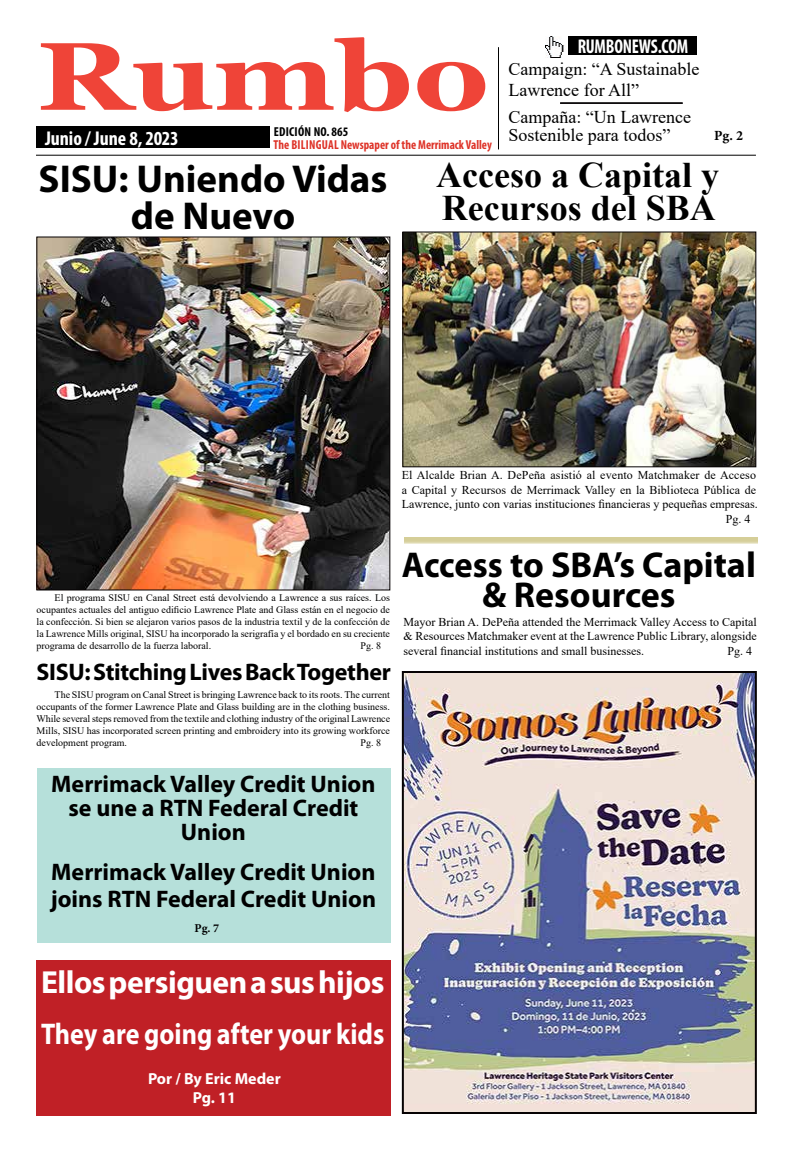
<style>
.page{position:relative;width:792px;height:1152px;background:#fff}
.page>*{position:absolute;margin:0;border:0;box-sizing:border-box;transform-origin:0 0}
.t1{font:700 96px "Georgia";color:#ef4438;scale:1.25 1}
.t2{font:700 39px/37px "Myriad Pro";color:#000;text-align:center}
.t3{font:700 36px/30px "Myriad Pro";color:#000;text-align:center;scale:.96 1}
.t4{font:700 36px/33px "Times New Roman";color:#000}
.t5{font:700 32px "Myriad Pro";letter-spacing:-.015em;color:#fff}
.t6{font:700 30px "Myriad Pro";color:#fff;scale:.87 1}
.t7{font:700 24px/24px "Myriad Pro";color:#000;text-align:center}
.t8{font:700 condensed 20px "Myriad Pro";letter-spacing:-.01em;color:#fff}
.t9{font:700 condensed 20px "Myriad Pro";letter-spacing:-.01em;color:#fff;scale:.9 1}
.t10{font:18px/21.6px "Times New Roman";color:#000}
.t11{font:700 16px/18.5px "Myriad Pro";color:#fff;text-align:center}
.t12{font:700 14px "Minion Pro";color:#000}
.t13{font:700 condensed 13px "Myriad Pro";color:#de3227;scale:.95 1}
.t14{font:700 condensed 13px "Myriad Pro";letter-spacing:.02em;color:#000}
.t15{font:12px/14.4px "Times New Roman";color:#000;text-align:justify}
.t16{font:700 12px "Minion Pro";color:#000}
.t17{font:10px/12px "Times New Roman";color:#000;text-align:justify}
</style>
<div class="page">
<div style="left:36px;top:961px;width:354px;height:155px;background:#c02026"></div>
<div style="left:36px;top:126px;width:234px;height:22px;background:#000"></div>
<div style="left:569px;top:36px;width:128px;height:19px;background:#000"></div>
<img style="left:546px;top:36px;width:18px;height:22px">
<hr style="left:36px;top:155px;width:720px;height:1px;background:#000">
<hr style="left:498px;top:47px;width:1px;height:102px;background:#000">
<svg style="left:405px;top:537px;width:353px;height:7px;background:#dad4a5"></svg>
<hr style="left:560px;top:103px;width:123px;height:1px;background:#070406">
<img style="left:405px;top:674px;width:349px;height:437px">
<div style="left:402px;top:671px;width:355px;height:443px;border:2px solid #060203"></div>
<img style="left:39px;top:239px;width:349px;height:349px">
<div style="left:37px;top:237px;width:353px;height:353px;border:1px solid #060203"></div>
<img style="left:405px;top:234px;width:349px;height:231px">
<div style="left:403px;top:232px;width:353px;height:235px;border:1px solid #060203"></div>
<div style="left:38px;top:768px;width:353px;height:175px;background:#b6e0da"></div>
<h1 class="t1" style="left:37px;top:15px;width:364px">Rumbo</h1>
<h3 class="t8" style="left:45px;top:126px;width:135px">Junio / June 8, 2023</h3>
<h3 class="t14" style="left:274px;top:124px;width:76px">EDICIÓN NO. 865</h3>
<h3 class="t13" style="left:274px;top:137px;width:231px">The BILINGUAL Newspaper of the Merrimack Valley</h3>
<h3 class="t9" style="left:578px;top:34px;width:124px">RUMBONEWS.COM</h3>
<h3 class="t10" style="left:508px;top:57px;width:192px">Campaign: “A Sustainable<br>Lawrence for All”</h3>
<h3 class="t10" style="left:508px;top:108px;width:184px;line-height:18px">Campaña: “Un Lawrence<br>Sostenible para todos”</h3>
<h3 class="t12" style="left:714px;top:125px;width:30px">Pg. 2</h3>
<h2 class="t2" style="left:39px;top:159px;width:350px">SISU: Uniendo Vidas de Nuevo</h2>
<h3 class="t4" style="left:436px;top:158px;width:284px">Acceso a Capital y<br>Recursos del SBA</h3>
<p class="t17" style="left:37px;top:591px;width:355px;text-indent:18px">El programa SISU en Canal Street está devolviendo a Lawrence a sus raíces. Los ocupantes actuales del antiguo edificio Lawrence Plate and Glass están en el negocio de la confección. Si bien se alejaron varios pasos de la industria textil y de la confección de la Lawrence Mills original, SISU ha incorporado la serigrafía y el bordado en su creciente programa de desarrollo de la fuerza laboral.</p>
<p class="t17" style="left:361px;top:639px;width:22px">Pg. 8</p>
<h3 class="t7" style="left:37px;top:659px;width:356px">SISU: Stitching Lives Back Together</h3>
<p class="t17" style="left:37px;top:689px;width:355px;text-indent:18px">The SISU program on Canal Street is bringing Lawrence back to its roots. The current occupants of the former Lawrence Plate and Glass building are in the clothing business.<br>While several steps removed from the textile and clothing industry of the original Lawrence Mills, SISU has incorporated screen printing and embroidery into its growing workforce development program.</p>
<p class="t17" style="left:361px;top:737px;width:22px">Pg. 8</p>
<h3 class="t7" style="left:51px;top:771px;width:326px">Merrimack Valley Credit Union se une a RTN Federal Credit<br>Union</h3>
<h3 class="t7" style="left:51px;top:858px;width:327px;line-height:27px;text-align:left">Merrimack Valley Credit Union joins RTN Federal Credit Union</h3>
<p class="t16" style="left:195px;top:919px;width:26px">Pg. 7</p>
<p class="t15" style="left:402px;top:468px;width:356px">El Alcalde Brian A. DePeña asistió al evento Matchmaker de Acceso</p>
<p class="t15" style="left:402px;top:482px;width:356px">a Capital y Recursos de Merrimack Valley en la Biblioteca Pública de</p>
<p class="t15" style="left:402px;top:497px;width:357px">Lawrence, junto con varias instituciones financieras y pequeñas empresas.</p>
<p class="t15" style="left:726px;top:511px;width:26px">Pg. 4</p>
<h3 class="t3" style="left:402px;top:548px;width:370px">Access to SBA’s Capital &amp; Resources</h3>
<p class="t15" style="left:404px;top:614px;width:355px">Mayor Brian A. DePeña attended the Merrimack Valley Access to Capital &amp; Resources Matchmaker event at the Lawrence Public Library, alongside several financial institutions and small businesses.</p>
<p class="t15" style="left:728px;top:643px;width:26px">Pg. 4</p>
<h3 class="t5" style="left:41px;top:961px;width:345px">Ellos persiguen a sus hijos</h3>
<h3 class="t6" style="left:41px;top:1015px;width:396px">They are going after your kids</h3>
<h3 class="t11" style="left:148px;top:1069px;width:134px">Por / By Eric Meder<br>Pg. 11</h3>
</div>
